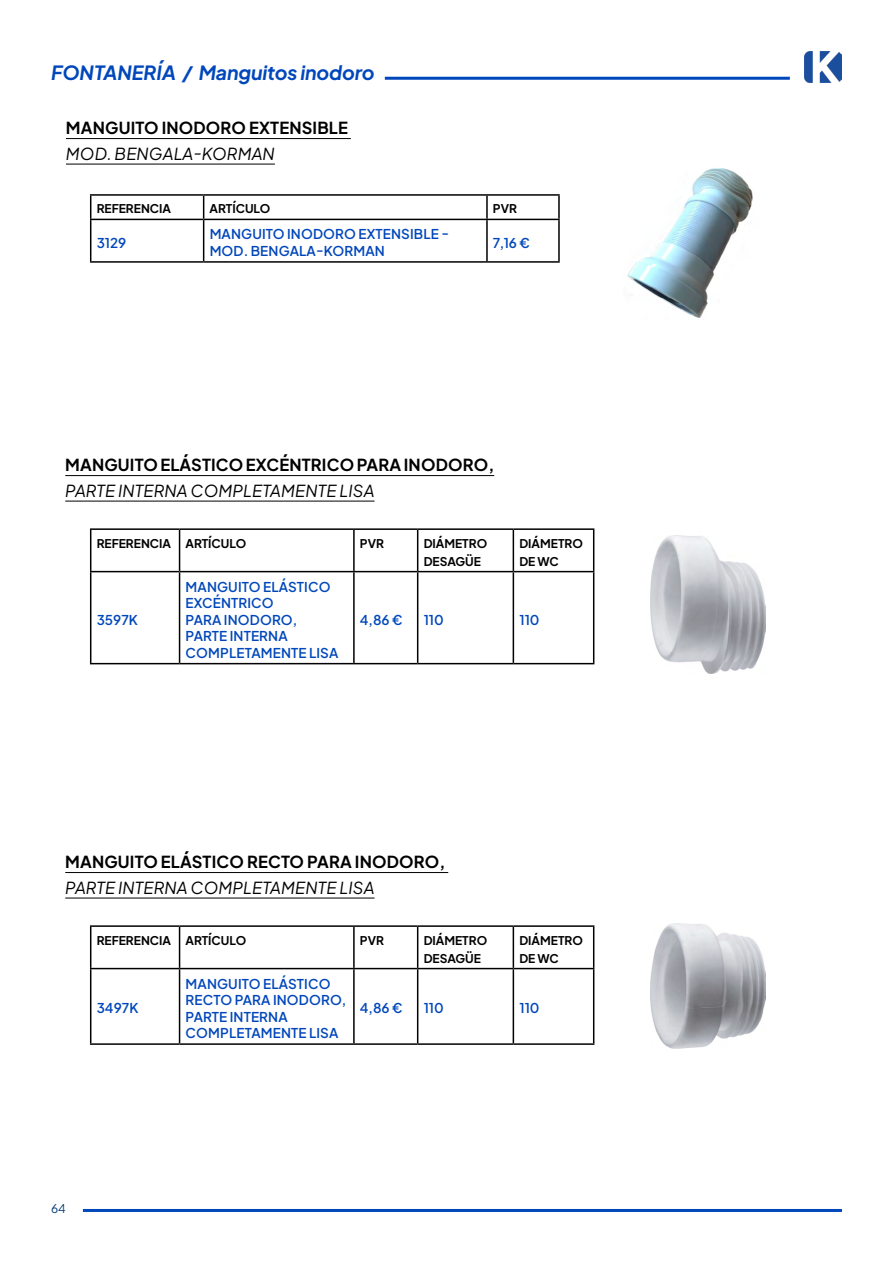
<style>
.page{position:relative;width:893px;height:1263px;background:#fff}
.page>*{position:absolute;margin:0;border:0;box-sizing:border-box;transform-origin:0 0}
.t1{font:italic 700 19.5px "Plus Jakarta Sans";letter-spacing:-.01em;color:#0047bb}
.t2{font:700 16.5px/25.5px "Plus Jakarta Sans";letter-spacing:.01em;color:#000}
.t3{font:600 13.5px/16.5px "Plus Jakarta Sans";letter-spacing:.01em;color:#0047bb}
.t4{font:700 12px/18px "Plus Jakarta Sans";color:#000}
.t5{font:12px "Plus Jakarta Sans";color:#003a78}
.s1{font-weight:400;font-style:italic}
</style>
<div class="page">
<hr style="left:83px;top:1209px;width:759px;height:3px;background:#0047bb">
<img style="left:804px;top:52px;width:38px;height:31px">
<hr style="left:385px;top:77px;width:405px;height:3px;background:#0047bb">
<hr style="left:66px;top:138px;width:285px;height:1px;background:#000">
<hr style="left:66px;top:164px;width:209px;height:1px;background:#000">
<img style="left:627px;top:168px;width:126px;height:150px">
<hr style="left:90px;top:194px;width:114px;height:2px;background:#000">
<svg style="left:90px;top:196px;width:1px;height:23px"></svg>
<hr style="left:204px;top:194px;width:283px;height:2px;background:#000">
<svg style="left:203px;top:196px;width:1px;height:23px"></svg>
<hr style="left:487px;top:194px;width:73px;height:2px;background:#000">
<hr style="left:486px;top:196px;width:2px;height:23px;background:#000">
<hr style="left:558px;top:196px;width:2px;height:23px;background:#000">
<hr style="left:90px;top:219px;width:114px;height:1px;background:#000">
<hr style="left:90px;top:220px;width:1px;height:41px;background:#000">
<hr style="left:204px;top:219px;width:283px;height:1px;background:#000">
<hr style="left:203px;top:220px;width:1px;height:41px;background:#000">
<hr style="left:487px;top:219px;width:73px;height:1px;background:#000">
<hr style="left:486px;top:220px;width:2px;height:41px;background:#000">
<hr style="left:558px;top:220px;width:2px;height:41px;background:#000">
<hr style="left:90px;top:261px;width:114px;height:2px;background:#000">
<hr style="left:204px;top:261px;width:283px;height:2px;background:#000">
<hr style="left:487px;top:261px;width:73px;height:2px;background:#000">
<hr style="left:65px;top:475px;width:429px;height:1px;background:#000">
<hr style="left:65px;top:501px;width:310px;height:1px;background:#000">
<img style="left:650px;top:536px;width:116px;height:137px">
<hr style="left:90px;top:528px;width:90px;height:2px;background:#000">
<hr style="left:90px;top:530px;width:1px;height:41px;background:#000">
<hr style="left:180px;top:528px;width:174px;height:2px;background:#000">
<hr style="left:179px;top:530px;width:1px;height:41px;background:#000">
<hr style="left:354px;top:528px;width:64px;height:2px;background:#000">
<hr style="left:353px;top:530px;width:2px;height:41px;background:#000">
<hr style="left:418px;top:528px;width:95px;height:2px;background:#000">
<hr style="left:417px;top:530px;width:1px;height:41px;background:#000">
<hr style="left:513px;top:528px;width:81px;height:2px;background:#000">
<hr style="left:513px;top:530px;width:1px;height:41px;background:#000">
<hr style="left:593px;top:530px;width:1px;height:41px;background:#000">
<hr style="left:90px;top:571px;width:90px;height:1px;background:#000">
<hr style="left:90px;top:572px;width:1px;height:91px;background:#000">
<hr style="left:180px;top:571px;width:174px;height:1px;background:#000">
<hr style="left:179px;top:572px;width:1px;height:91px;background:#000">
<hr style="left:354px;top:571px;width:64px;height:1px;background:#000">
<hr style="left:353px;top:572px;width:2px;height:91px;background:#000">
<hr style="left:418px;top:571px;width:95px;height:1px;background:#000">
<hr style="left:417px;top:572px;width:1px;height:91px;background:#000">
<hr style="left:513px;top:571px;width:81px;height:1px;background:#000">
<hr style="left:513px;top:572px;width:1px;height:91px;background:#000">
<hr style="left:593px;top:572px;width:1px;height:91px;background:#000">
<hr style="left:90px;top:663px;width:90px;height:1px;background:#000">
<hr style="left:180px;top:663px;width:174px;height:1px;background:#000">
<hr style="left:354px;top:663px;width:64px;height:1px;background:#000">
<hr style="left:418px;top:663px;width:95px;height:1px;background:#000">
<hr style="left:513px;top:663px;width:81px;height:1px;background:#000">
<hr style="left:65px;top:872px;width:383px;height:1px;background:#000">
<hr style="left:65px;top:898px;width:310px;height:1px;background:#000">
<img style="left:650px;top:924px;width:116px;height:125px">
<hr style="left:90px;top:925px;width:90px;height:2px;background:#000">
<hr style="left:90px;top:927px;width:1px;height:41px;background:#000">
<hr style="left:180px;top:925px;width:174px;height:2px;background:#000">
<hr style="left:179px;top:927px;width:1px;height:41px;background:#000">
<hr style="left:354px;top:925px;width:64px;height:2px;background:#000">
<hr style="left:353px;top:927px;width:2px;height:41px;background:#000">
<hr style="left:418px;top:925px;width:95px;height:2px;background:#000">
<hr style="left:417px;top:927px;width:1px;height:41px;background:#000">
<hr style="left:513px;top:925px;width:81px;height:2px;background:#000">
<hr style="left:513px;top:927px;width:1px;height:41px;background:#000">
<hr style="left:593px;top:927px;width:1px;height:41px;background:#000">
<hr style="left:90px;top:968px;width:90px;height:1px;background:#000">
<hr style="left:90px;top:969px;width:1px;height:74px;background:#000">
<hr style="left:180px;top:968px;width:174px;height:1px;background:#000">
<hr style="left:179px;top:969px;width:1px;height:74px;background:#000">
<hr style="left:354px;top:968px;width:64px;height:1px;background:#000">
<hr style="left:353px;top:969px;width:2px;height:74px;background:#000">
<hr style="left:418px;top:968px;width:95px;height:1px;background:#000">
<hr style="left:417px;top:969px;width:1px;height:74px;background:#000">
<hr style="left:513px;top:968px;width:81px;height:1px;background:#000">
<hr style="left:513px;top:969px;width:1px;height:74px;background:#000">
<hr style="left:593px;top:969px;width:1px;height:74px;background:#000">
<hr style="left:90px;top:1043px;width:90px;height:2px;background:#000">
<hr style="left:180px;top:1043px;width:174px;height:2px;background:#000">
<hr style="left:354px;top:1043px;width:64px;height:2px;background:#000">
<hr style="left:418px;top:1043px;width:95px;height:2px;background:#000">
<hr style="left:513px;top:1043px;width:81px;height:2px;background:#000">
<p class="t1" style="left:51px;top:55px;width:325px">FONTANERÍA / Manguitos inodoro</p>
<p class="t2" style="left:66px;top:113px;width:283px">MANGUITO INODORO EXTENSIBLE<br><span class="s1">MOD. BENGALA-KORMAN</span></p>
<p class="t4" style="left:97px;top:198px;width:76px">REFERENCIA</p>
<p class="t4" style="left:210px;top:198px;width:62px">ARTÍCULO</p>
<p class="t4" style="left:493px;top:198px;width:26px">PVR</p>
<p class="t3" style="left:97px;top:233px;width:31px">3129</p>
<p class="t3" style="left:210px;top:224px;width:241px">MANGUITO INODORO EXTENSIBLE -<br>MOD. BENGALA-KORMAN</p>
<p class="t3" style="left:493px;top:233px;width:38px">7,16 €</p>
<p class="t2" style="left:65px;top:450px;width:430px">MANGUITO ELÁSTICO EXCÉNTRICO PARA INODORO,<br><span class="s1">PARTE INTERNA COMPLETAMENTE LISA</span></p>
<p class="t4" style="left:97px;top:532px;width:76px">REFERENCIA</p>
<p class="t4" style="left:186px;top:532px;width:62px">ARTÍCULO</p>
<p class="t4" style="left:360px;top:532px;width:26px">PVR</p>
<p class="t4" style="left:424px;top:532px;width:65px">DIÁMETRO<br>DESAGÜE</p>
<p class="t4" style="left:519px;top:532px;width:65px">DIÁMETRO<br>DE WC</p>
<p class="t3" style="left:97px;top:610px;width:43px">3597K</p>
<p class="t3" style="left:186px;top:577px;width:154px">MANGUITO ELÁSTICO<br>EXCÉNTRICO<br>PARA INODORO,<br>PARTE INTERNA<br>COMPLETAMENTE LISA</p>
<p class="t3" style="left:360px;top:610px;width:44px">4,86 €</p>
<p class="t3" style="left:424px;top:610px;width:22px">110</p>
<p class="t3" style="left:519px;top:610px;width:22px">110</p>
<p class="t2" style="left:65px;top:847px;width:382px">MANGUITO ELÁSTICO RECTO PARA INODORO,<br><span class="s1">PARTE INTERNA COMPLETAMENTE LISA</span></p>
<p class="t4" style="left:97px;top:929px;width:76px">REFERENCIA</p>
<p class="t4" style="left:186px;top:929px;width:62px">ARTÍCULO</p>
<p class="t4" style="left:360px;top:929px;width:26px">PVR</p>
<p class="t4" style="left:424px;top:929px;width:65px">DIÁMETRO<br>DESAGÜE</p>
<p class="t4" style="left:519px;top:929px;width:65px">DIÁMETRO<br>DE WC</p>
<p class="t3" style="left:97px;top:998px;width:43px">3497K</p>
<p class="t3" style="left:186px;top:974px;width:162px">MANGUITO ELÁSTICO<br>RECTO PARA INODORO,<br>PARTE INTERNA<br>COMPLETAMENTE LISA</p>
<p class="t3" style="left:360px;top:998px;width:44px">4,86 €</p>
<p class="t3" style="left:424px;top:998px;width:22px">110</p>
<p class="t3" style="left:519px;top:998px;width:22px">110</p>
<p class="t5" style="left:51px;top:1199px;width:16px">64</p>
</div>
